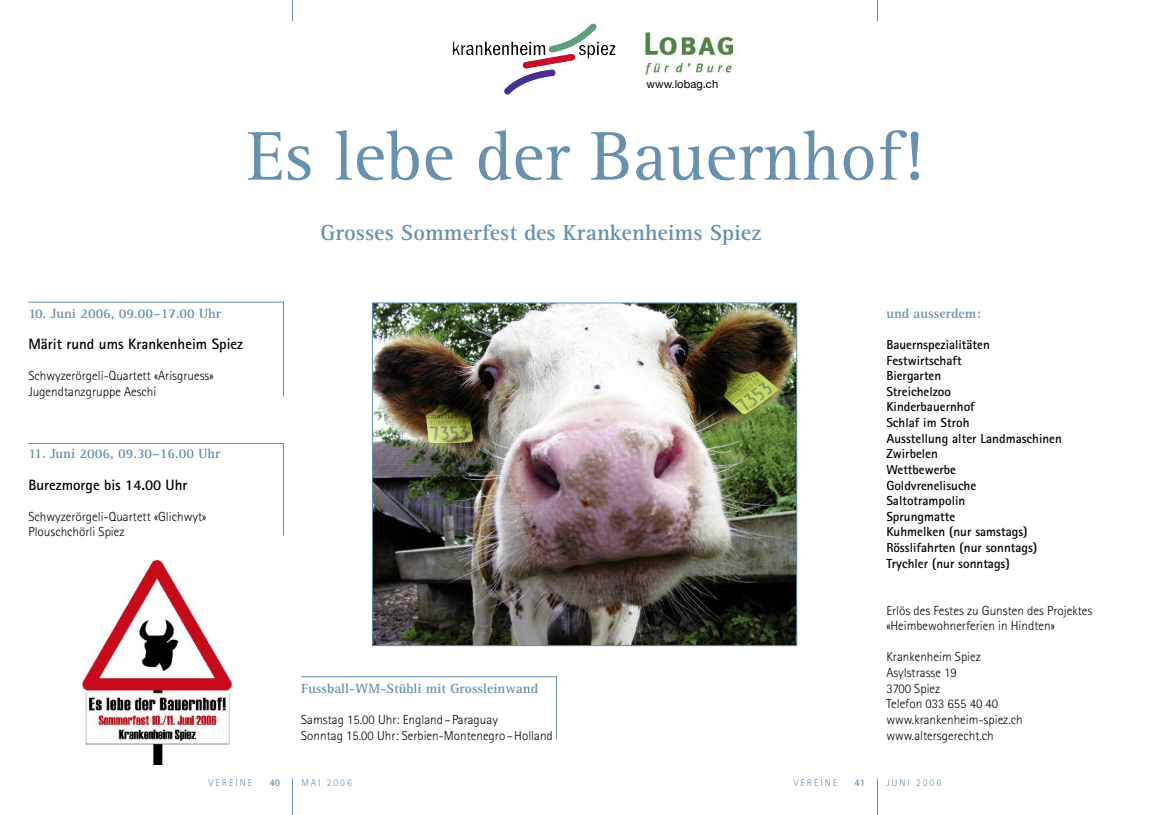
<style>
.page{position:relative;width:1170px;height:815px;background:#fff}
.page>*{position:absolute;margin:0;border:0;box-sizing:border-box;transform-origin:0 0}
.t1{font:71.25px "Rotis Serif";color:#6791ac}
.t2{font:700 22.5px "Rotis Serif";color:#6791ac}
.t3{font:700 15px "Rotis Sans Serif";color:#000}
.t4{font:700 13.75px "Rotis Serif";color:#6791ac}
.t5{font:300 13.12px/15.6px "Rotis Sans Serif";color:#000}
.t6{font:700 13.12px/15.6px "Rotis Sans Serif";color:#000}
.t7{font:11.25px "Helvetica Neue";color:#000}
.t8{font:300 10px "Rotis Sans Serif";letter-spacing:.19em;color:#6791ac}
.t9{font:700 10px "Rotis Sans Serif";color:#6791ac}
</style>
<div class="page">
<hr style="left:877px;top:778px;width:1px;height:37px;background:#6791ac">
<svg style="left:877px;top:0;width:1px;height:21px"></svg>
<hr style="left:292px;top:778px;width:1px;height:37px;background:#6791ac">
<svg style="left:292px;top:0;width:1px;height:21px"></svg>
<svg style="left:602px;top:45px;width:13px;height:10px"></svg>
<img style="left:374px;top:305px;width:420px;height:339px">
<div style="left:372px;top:303px;width:424px;height:343px;border:1px solid #6791ac"></div>
<img style="left:83px;top:561px;width:148px;height:203px">
<svg style="left:28px;top:302px;width:256px;height:95px"></svg>
<svg style="left:28px;top:443px;width:256px;height:93px"></svg>
<img style="left:646px;top:32px;width:86px;height:43px">
<svg style="left:301px;top:676px;width:255px;height:2px"></svg>
<p class="t7" style="left:646px;top:80px;width:73px">www.lobag.ch</p>
<h1 class="t1" style="left:247px;top:132px;width:678px">Es lebe der Bauernhof!</h1>
<p class="t4" style="left:28px;top:308px;width:194px">10. Juni 2006, 09.00–17.00 Uhr</p>
<p class="t3" style="left:28px;top:339px;width:216px">Märit rund ums Krankenheim Spiez</p>
<p class="t5" style="left:28px;top:369px;width:187px">Schwyzerörgeli-Quartett «Arisgruess»<br>Jugendtanzgruppe Aeschi</p>
<p class="t4" style="left:28px;top:449px;width:193px">11. Juni 2006, 09.30–16.00 Uhr</p>
<p class="t3" style="left:28px;top:479px;width:161px">Burezmorge bis 14.00 Uhr</p>
<p class="t5" style="left:28px;top:510px;width:179px">Schwyzerörgeli-Quartett «Glichwyt»<br>Plouschchörli Spiez</p>
<h2 class="t2" style="left:320px;top:225px;width:442px">Grosses Sommerfest des Krankenheims Spiez</h2>
<p class="t4" style="left:301px;top:683px;width:238px">Fussball-WM-Stübli mit Grossleinwand</p>
<p class="t5" style="left:301px;top:713px;width:253px">Samstag 15.00 Uhr: England–Paraguay<br>Sonntag 15.00 Uhr: Serbien-Montenegro–Holland</p>
<p class="t4" style="left:886px;top:308px;width:96px">und ausserdem:</p>
<p class="t6" style="left:886px;top:338px;width:177px">Bauernspezialitäten<br>Festwirtschaft<br>Biergarten<br>Streichelzoo<br>Kinderbauernhof<br>Schlaf im Stroh<br>Ausstellung alter Landmaschinen<br>Zwirbelen<br>Wettbewerbe<br>Goldvrenelisuche<br>Saltotrampolin<br>Sprungmatte<br>Kuhmelken (nur samstags)<br>Rösslifahrten (nur sonntags)<br>Trychler (nur sonntags)</p>
<p class="t5" style="left:886px;top:604px;width:207px">Erlös des Festes zu Gunsten des Projektes «Heimbewohnerferien in Hindten»</p>
<p class="t5" style="left:886px;top:650px;width:138px">Krankenheim Spiez<br>Asylstrasse 19<br>3700 Spiez<br>Telefon 033 655 40 40 www.krankenheim-spiez.ch www.altersgerecht.ch</p>
<p class="t8" style="left:208px;top:780px;width:45px">VEREINE</p>
<p class="t9" style="left:269px;top:780px;width:12px">40</p>
<p class="t8" style="left:301px;top:780px;width:52px">MAI 2006</p>
<p class="t8" style="left:793px;top:780px;width:45px">VEREINE</p>
<p class="t9" style="left:854px;top:780px;width:12px">41</p>
<p class="t8" style="left:886px;top:780px;width:56px">JUNI 2006</p>
</div>
